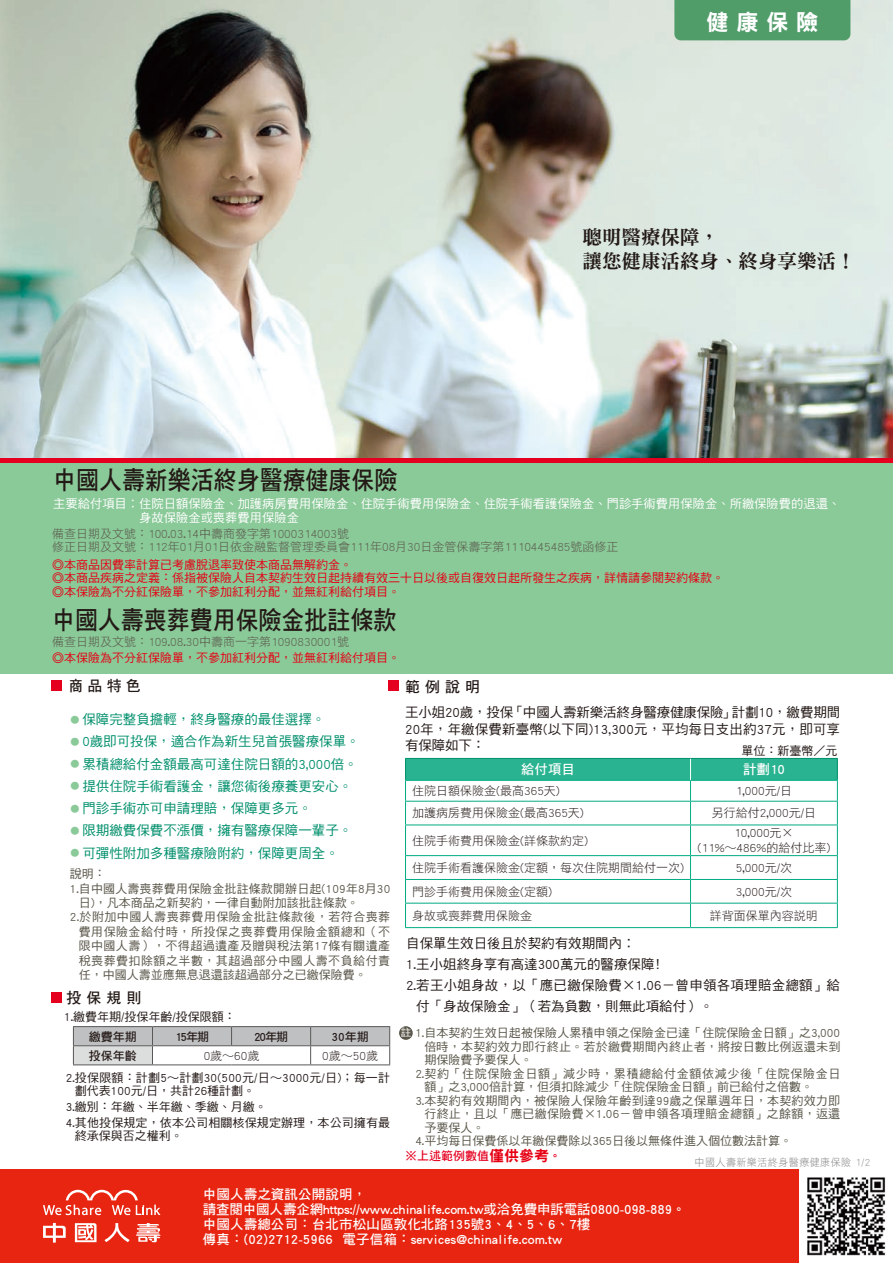
<style>
.page{position:relative;width:893px;height:1263px;background:#fff}
.page>*{position:absolute;margin:0;border:0;box-sizing:border-box;transform-origin:0 0}
.t1{font:25.5px "DF Hei Std W7";color:#231916;scale:.9 1}
.t2{font:22.5px "DF Hei Std W9";color:#fff}
.t3{font:19.5px/23.4px "DF Ming Std W9";color:#231916}
.t4{font:15px "DF Hei Std W7";color:#231916}
.t5{font:13.5px/16.2px "DF Hei Std W5";color:#231916;text-align:justify}
.t6{font:13.5px/15px "DF Hei Std W7";letter-spacing:.01em;color:#fff}
.t7{font:13.5px "DF Hei Std W5";color:#008f6c}
.t8{font:12.3px/13.5px "DF Hei Std W5";color:#fff}
.t9{font:12px "DF Hei Std W5";letter-spacing:.015em;color:#595649}
.t10{font:12px/14.4px "DF Hei Std W3";color:#231916;text-align:center}
.t11{font:12px/13.5px "DF Hei Std W5";color:#e60013}
.t12{font:12px/13.5px "DF Hei Std W5";letter-spacing:.01em;color:#231916}
.t13{font:12px/13.5px "DF Hei Std W3";color:#595649}
.t14{font:12px "DF Hei Std W5";letter-spacing:.035em;color:#595649}
.t15{font:12px "DF Hei Std W5";letter-spacing:.04em;color:#595649}
.t16{font:12px "DF Hei Std W5";letter-spacing:.05em;color:#595649}
.t17{font:12px "DF Hei Std W7";color:#231916}
.t18{font:12px "DF Hei Std W7";color:#e60020}
.t19{font:10.5px "DF Hei Std W3";letter-spacing:.05em;color:#898989;scale:.95 1}
.t20{font:10.5px "DF Hei Std W5";color:#fff}
.s1{font-size:9px;color:#8ac998}
.s2{font-family:"DF Hei Std W9";font-size:15px;color:#e60013}
</style>
<div class="page">
<img style="left:0;top:0;width:893px;height:458px">
<div style="left:51px;top:680px;width:11px;height:11px;background:#e60020"></div>
<div style="left:388px;top:681px;width:11px;height:10px;background:#e60020"></div>
<div style="left:399px;top:1026px;width:14px;height:14px;background:#595649;border-radius:50%"></div>
<hr style="left:405px;top:824px;width:285px;height:1px;background:#00ab84">
<hr style="left:405px;top:825px;width:1px;height:30px;background:#00ab84">
<hr style="left:690px;top:824px;width:148px;height:1px;background:#00ab84">
<hr style="left:690px;top:825px;width:1px;height:30px;background:#00ab84">
<hr style="left:837px;top:825px;width:1px;height:30px;background:#00ab84">
<hr style="left:405px;top:855px;width:285px;height:1px;background:#00ab84">
<hr style="left:690px;top:855px;width:148px;height:1px;background:#00ab84">
<hr style="left:405px;top:879px;width:285px;height:1px;background:#00ab84">
<hr style="left:690px;top:879px;width:148px;height:1px;background:#00ab84">
<hr style="left:405px;top:903px;width:285px;height:1px;background:#00ab84">
<svg style="left:405px;top:856px;width:1px;height:71px"></svg>
<hr style="left:690px;top:903px;width:148px;height:1px;background:#00ab84">
<svg style="left:690px;top:856px;width:1px;height:71px"></svg>
<svg style="left:837px;top:856px;width:1px;height:71px"></svg>
<hr style="left:405px;top:927px;width:285px;height:1px;background:#00ab84">
<hr style="left:690px;top:927px;width:148px;height:1px;background:#00ab84">
<svg style="left:405px;top:758px;width:433px;height:66px"></svg>
<div style="left:0;top:461px;width:893px;height:212px;background:#8ac998"></div>
<hr style="left:0;top:458px;width:893px;height:4px;background:#e60020">
<div style="left:0;top:1169px;width:893px;height:94px;background:#e72511"></div>
<svg style="left:43px;top:1223px;width:23px;height:19px"></svg>
<svg style="left:104px;top:1223px;width:26px;height:19px"></svg>
<svg style="left:75px;top:1223px;width:22px;height:19px"></svg>
<svg style="left:136px;top:1223px;width:25px;height:19px"></svg>
<svg style="left:43px;top:1190px;width:118px;height:25px"></svg>
<img style="left:799px;top:1169px;width:94px;height:94px">
<div style="left:674px;top:0;width:176px;height:40px;background:#519d6a"></div>
<div style="left:51px;top:992px;width:11px;height:11px;background:#e60020"></div>
<svg style="left:73px;top:1026px;width:317px;height:39px"></svg>
<hr style="left:152px;top:1064px;width:80px;height:1px;background:#595857">
<hr style="left:232px;top:1064px;width:79px;height:1px;background:#595857">
<hr style="left:311px;top:1064px;width:79px;height:1px;background:#595857">
<h2 class="t2" style="left:706px;top:10px;width:114px">健 康 保 險</h2>
<h3 class="t3" style="left:583px;top:225px;width:275px">聰明醫療保障，<br>讓您健康活終身、終身享樂活！</h3>
<h1 class="t1" style="left:53px;top:466px;width:384px">中國人壽新樂活終身醫療健康保險</h1>
<p class="t13" style="left:52px;top:526px;width:568px">備查日期及文號：100.03.14中壽商發字第1000314003號<br>修正日期及文號：112年01月01日依金融監督管理委員會111年08月30日金管保壽字第1110445485號函修正</p>
<p class="t11" style="left:52px;top:558px;width:673px">◎本商品因費率計算已考慮脫退率致使本商品無解約金。<br>◎本商品疾病之定義：係指被保險人自本契約生效日起持續有效三十日以後或自復效日起所發生之疾病，詳情請參閱契約條款。◎本保險為不分紅保險單，不參加紅利分配，並無紅利給付項目。</p>
<h1 class="t1" style="left:52px;top:605px;width:384px">中國人壽喪葬費用保險金批註條款</h1>
<p class="t13" style="left:52px;top:634px;width:299px">備查日期及文號：109.08.30中壽商一字第1090830001號</p>
<p class="t11" style="left:52px;top:651px;width:349px">◎本保險為不分紅保險單，不參加紅利分配，並無紅利給付項目。</p>
<p class="t8" style="left:139px;top:497px;width:703px;text-indent:-86px">主要給付項目︰住院日額保險金、加護病房費用保險金、住院手術費用保險金、住院手術看護保險金、門診手術費用保險金、所繳保險費的退還、身故保險金或喪葬費用保險金</p>
<p class="t4" style="left:69px;top:678px;width:74px">商 品 特 色</p>
<p class="t7" style="left:70px;top:712px;width:256px"><span class="s1">●</span> 保障完整負擔輕，終身醫療的最佳選擇。</p>
<p class="t7" style="left:70px;top:734px;width:291px"><span class="s1">●</span> 0歲即可投保，適合作為新生兒首張醫療保單。</p>
<p class="t7" style="left:70px;top:756px;width:289px"><span class="s1">●</span> 累積總給付金額最高可達住院日額的3,000倍。</p>
<p class="t7" style="left:70px;top:779px;width:283px"><span class="s1">●</span> 提供住院手術看護金，讓您術後療養更安心。</p>
<p class="t7" style="left:70px;top:801px;width:243px"><span class="s1">●</span> 門診手術亦可申請理賠，保障更多元。</p>
<p class="t7" style="left:70px;top:823px;width:283px"><span class="s1">●</span> 限期繳費保費不漲價，擁有醫療保障一輩子。</p>
<p class="t7" style="left:70px;top:845px;width:270px"><span class="s1">●</span> 可彈性附加多種醫療險附約，保障更周全。</p>
<p class="t9" style="left:70px;top:867px;width:37px">說明：</p>
<p class="t9" style="left:70px;top:882px;width:322px">1.自中國人壽喪葬費用保險金批註條款開辦日起(109年8月30</p>
<p class="t9" style="left:79px;top:896px;width:281px">日)，凡本商品之新契約，一律自動附加該批註條款。</p>
<p class="t14" style="left:70px;top:911px;width:322px">2.於附加中國人壽喪葬費用保險金批註條款後，若符合喪葬</p>
<p class="t15" style="left:79px;top:925px;width:313px">費用保險金給付時，所投保之喪葬費用保險金額總和（不</p>
<p class="t14" style="left:79px;top:939px;width:313px">限中國人壽），不得超過遺產及贈與稅法第17條有關遺產</p>
<p class="t15" style="left:79px;top:954px;width:313px">稅喪葬費扣除額之半數，其超過部分中國人壽不負給付責</p>
<p class="t9" style="left:79px;top:968px;width:289px">任，中國人壽並應無息退還該超過部分之已繳保險費。</p>
<p class="t4" style="left:67px;top:989px;width:76px">投 保 規 則</p>
<p class="t12" style="left:64px;top:1010px;width:173px">1.繳費年期/投保年齡/投保限額：</p>
<p class="t17" style="left:89px;top:1030px;width:49px">繳費年期</p>
<p class="t17" style="left:175px;top:1030px;width:35px">15年期</p>
<p class="t17" style="left:254px;top:1030px;width:35px">20年期</p>
<p class="t17" style="left:332px;top:1030px;width:39px">30年期</p>
<p class="t17" style="left:89px;top:1049px;width:49px">投保年齡</p>
<p class="t10" style="left:204px;top:1048px;width:57px">0歲～60歲</p>
<p class="t10" style="left:322px;top:1048px;width:57px">0歲～50歲</p>
<p class="t12" style="left:75px;top:1070px;width:317px;text-indent:-9px">2.投保限額：計劃5～計劃30(500元/日～3000元/日)；每一計劃代表100元/日，共計26種計劃。</p>
<p class="t12" style="left:66px;top:1098px;width:326px;line-height:15.6px">3.繳別：年繳、半年繳、季繳、月繳。<br>4.其他投保規定，依本公司相關核保規定辦理，本公司擁有最</p>
<p class="t12" style="left:75px;top:1129px;width:110px">終承保與否之權利。</p>
<p class="t4" style="left:405px;top:679px;width:76px">範 例 說 明</p>
<p class="t5" style="left:405px;top:704px;width:437px">王小姐20歲，投保「中國人壽新樂活終身醫療健康保險」計劃10，繳費期間20年，年繳保費新臺幣(以下同)13,300元，平均每日支出約37元，即可享有保障如下：</p>
<p class="t12" style="left:742px;top:743px;width:97px">單位：新臺幣／元</p>
<p class="t6" style="left:521px;top:762px;width:55px">給付項目</p>
<p class="t6" style="left:743px;top:762px;width:43px">計劃10</p>
<p class="t10" style="left:412px;top:783px;width:149px">住院日額保險金(最高365天)</p>
<p class="t10" style="left:736px;top:783px;width:58px">1,000元/日</p>
<p class="t10" style="left:412px;top:806px;width:173px">加護病房費用保險金(最高365天)</p>
<p class="t10" style="left:712px;top:806px;width:106px">另行給付2,000元/日</p>
<p class="t10" style="left:412px;top:833px;width:177px">住院手術費用保險金(詳條款約定)</p>
<p class="t10" style="left:698px;top:826px;width:134px">10,000元×<br>(11%～486%的給付比率)</p>
<p class="t10" style="left:412px;top:860px;width:273px">住院手術看護保險金(定額，每次住院期間給付一次)</p>
<p class="t10" style="left:736px;top:860px;width:58px">5,000元/次</p>
<p class="t10" style="left:412px;top:884px;width:141px">門診手術費用保險金(定額)</p>
<p class="t10" style="left:736px;top:884px;width:58px">3,000元/次</p>
<p class="t10" style="left:412px;top:908px;width:121px">身故或喪葬費用保險金</p>
<p class="t10" style="left:710px;top:908px;width:109px">詳背面保單內容說明</p>
<p class="t5" style="left:406px;top:935px;width:231px">自保單生效日後且於契約有效期間內︰</p>
<p class="t5" style="left:406px;top:956px;width:263px">1.王小姐終身享有高達300萬元的醫療保障﹗</p>
<p class="t5" style="left:406px;top:977px;width:435px">2.若王小姐身故，以「應已繳保險費×1.06－曾申領各項理賠金總額」給</p>
<p class="t5" style="left:416px;top:998px;width:298px">付「身故保險金」（若為負數，則無此項給付）。</p>
<p class="t9" style="left:415px;top:1026px;width:426px">1.自本契約生效日起被保險人累積申領之保險金已達「住院保險金日額」之3,000</p>
<p class="t9" style="left:424px;top:1040px;width:417px">倍時，本契約效力即行終止。若於繳費期間內終止者，將按日數比例返還未到</p>
<p class="t9" style="left:424px;top:1053px;width:109px">期保險費予要保人。</p>
<p class="t16" style="left:415px;top:1067px;width:426px">2.契約「住院保險金日額」減少時，累積總給付金額依減少後「住院保險金日</p>
<p class="t9" style="left:424px;top:1080px;width:390px">額」之3,000倍計算，但須扣除減少「住院保險金日額」前已給付之倍數。</p>
<p class="t9" style="left:415px;top:1094px;width:426px">3.本契約有效期間內，被保險人保險年齡到達99歲之保單週年日，本契約效力即</p>
<p class="t9" style="left:424px;top:1107px;width:417px">行終止，且以「應已繳保險費×1.06－曾申領各項理賠金總額」之餘額，返還</p>
<p class="t9" style="left:424px;top:1121px;width:61px">予要保人。</p>
<p class="t9" style="left:415px;top:1134px;width:378px">4.平均每日保費係以年繳保費除以365日後以無條件進入個位數法計算。</p>
<p class="t20" style="left:401px;top:1027px;width:12px">註</p>
<p class="t18" style="left:405px;top:1149px;width:157px">※上述範例數值<span class="s2">僅供參考</span>。</p>
<p class="t19" style="left:695px;top:1156px;width:186px">中國人壽新樂活終身醫療健康保險 1/2</p>
<p class="t6" style="left:203px;top:1186px;width:484px">中國人壽之資訊公開說明，<br>請查閱中國人壽企網https://www.chinalife.com.tw或洽免費申訴電話0800-098-889。中國人壽總公司：台北市松山區敦化北路135號3、4、5、6、7樓<br>傳真：(02)2712-5966 電子信箱：services@chinalife.com.tw</p>
</div>
